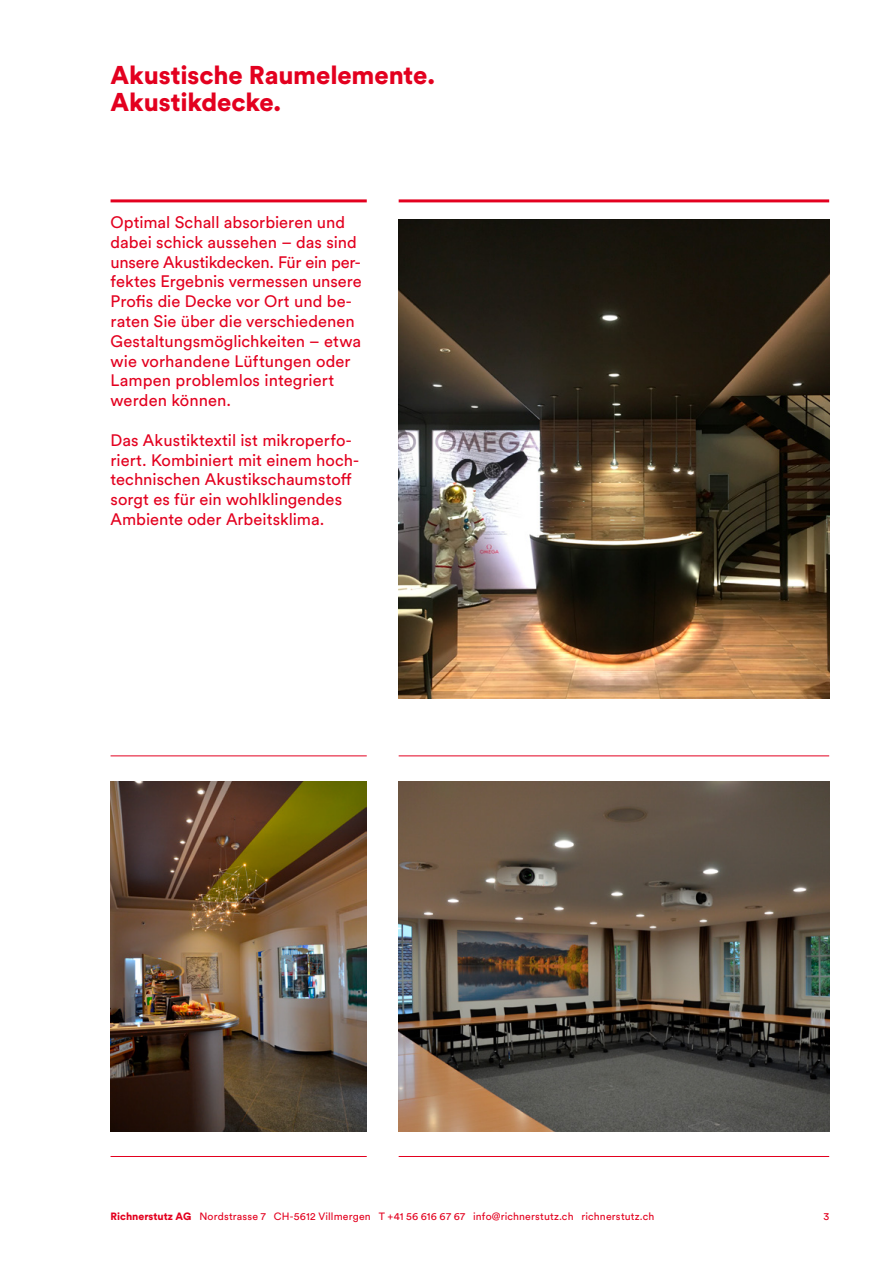
<style>
.page{position:relative;width:893px;height:1263px;background:#fff}
.page>*{position:absolute;margin:0;border:0;box-sizing:border-box;transform-origin:0 0}
.t1{font:900 25.5px/27px "Circular Std";letter-spacing:-.005em;color:#e3001f}
.t2{font:16.5px/19.8px "Circular Std";color:#e3001f}
.t3{font:10.5px "Circular Std";letter-spacing:.015em;color:#e3001f}
.s1{font-weight:900}
</style>
<div class="page">
<hr style="left:111px;top:199px;width:256px;height:3px;background:#e3001f">
<hr style="left:399px;top:199px;width:430px;height:3px;background:#e3001f">
<img style="left:399px;top:220px;width:430px;height:478px">
<img style="left:399px;top:781px;width:430px;height:350px">
<hr style="left:399px;top:756px;width:430px;height:1px;background:#e3001f">
<hr style="left:111px;top:756px;width:256px;height:1px;background:#e3001f">
<hr style="left:399px;top:1156px;width:430px;height:1px;background:#e3001f">
<hr style="left:111px;top:1156px;width:256px;height:1px;background:#e3001f">
<img style="left:111px;top:781px;width:256px;height:350px">
<h1 class="t1" style="left:111px;top:61px;width:326px">Akustische Raumelemente.<br>Akustikdecke.</h1>
<p class="t2" style="left:111px;top:212px;width:253px">Optimal Schall absorbieren und dabei schick aussehen – das sind unsere Akustikdecken. Für ein per&shy;fektes Ergebnis vermessen unsere<br>Profis die Decke vor Ort und be&shy;raten Sie über die verschiedenen<br>Gestaltungsmöglichkeiten – etwa wie vorhandene Lüftungen oder<br>Lampen problemlos integriert werden können.</p>
<p class="t2" style="left:111px;top:430px;width:250px">Das Akustiktextil ist mikroperfo&shy;riert. Kombiniert mit einem hoch&shy;technischen Akustikschaumstoff sorgt es für ein wohlklingendes Ambiente oder Arbeitsklima.</p>
<p class="t3" style="left:111px;top:1210px;width:545px"><span class="s1">Richnerstutz AG</span> Nordstrasse 7 CH-5612 Villmergen T +41 56 616 67 67 info@richnerstutz.ch richnerstutz.ch</p>
<p class="t3" style="left:823px;top:1210px;width:7px">3</p>
</div>
